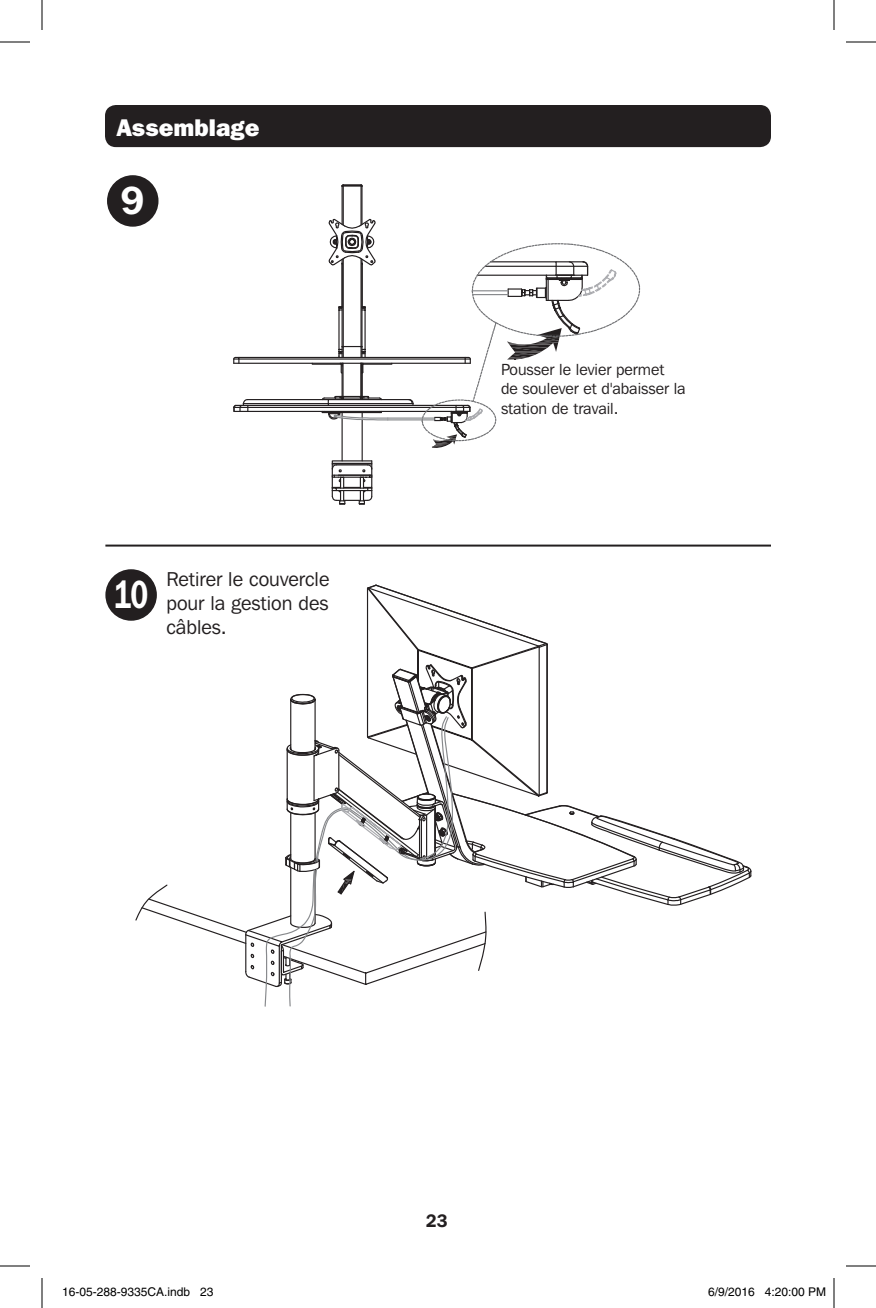
<style>
.page{position:relative;width:876px;height:1308px;background:#fff}
.page>*{position:absolute;margin:0;border:0;box-sizing:border-box;transform-origin:0 0}
.t1{font:600 39px "Franklin Gothic IT Cby BT";color:#fff;scale:.75 1}
.t2{font:600 39px "Franklin Gothic IT Cby BT";color:#fff}
.t3{font:800 24px "Franklin Gothic IT Cby BT";color:#fff}
.t4{font:20px/24px "Franklin Gothic IT Cby BT";color:#231f20;text-align:justify}
.t5{font:600 18px "Franklin Gothic IT Cby BT";color:#231f20}
.t6{font:16px/19.2px "Franklin Gothic IT Cby BT";color:#231f20}
.t7{font:12px "Helvetica";color:#000}
</style>
<div class="page">
<div style="left:105px;top:105px;width:666px;height:42px;background:#231f20;border-radius:11px"></div>
<div style="left:108px;top:176px;width:50px;height:50px;background:#231f20;border-radius:50%"></div>
<div style="left:107px;top:175px;width:52px;height:52px;border:2px solid #231f20;border-radius:50%"></div>
<hr style="left:105px;top:545px;width:666px;height:2px;background:#231f20">
<div style="left:106px;top:570px;width:50px;height:50px;background:#231f20;border-radius:50%"></div>
<div style="left:105px;top:569px;width:52px;height:52px;border:2px solid #231f20;border-radius:50%"></div>
<hr style="left:343px;top:186px;width:1px;height:39px;background:#231f20">
<hr style="left:360px;top:186px;width:2px;height:39px;background:#231f20">
<hr style="left:361px;top:186px;width:2px;height:38px;background:#231f20">
<hr style="left:342px;top:186px;width:1px;height:38px;background:#231f20">
<svg style="left:331px;top:460px;width:42px;height:45px"></svg>
<hr style="left:362px;top:419px;width:1px;height:42px;background:#231f20">
<hr style="left:342px;top:418px;width:1px;height:43px;background:#231f20">
<svg style="left:341px;top:184px;width:22px;height:3px"></svg>
<svg style="left:233px;top:218px;width:408px;height:230px"></svg>
<hr style="left:473px;top:294px;width:35px;height:1px;background:#87898c">
<hr style="left:472px;top:290px;width:36px;height:1px;background:#87898c">
<svg style="left:134px;top:584px;width:618px;height:423px"></svg>
<hr style="left:0;top:42px;width:30px;height:1px;background:#000">
<hr style="left:846px;top:42px;width:30px;height:1px;background:#000">
<hr style="left:0;top:1266px;width:30px;height:1px;background:#000">
<hr style="left:846px;top:1266px;width:30px;height:1px;background:#000">
<hr style="left:42px;top:0;width:1px;height:30px;background:#000">
<hr style="left:42px;top:1278px;width:1px;height:30px;background:#000">
<hr style="left:834px;top:0;width:1px;height:30px;background:#000">
<hr style="left:834px;top:1278px;width:1px;height:30px;background:#000">
<div style="left:791px;top:1287px;width:7px;height:10px;border:1px solid #fff;border-radius:50%"></div>
<div style="left:799px;top:1288px;width:5px;height:8px;border:1px solid #fff;border-radius:50%"></div>
<div style="left:798px;top:1287px;width:7px;height:10px;border:1px solid #fff;border-radius:50%"></div>
<p class="t3" style="left:117px;top:112px;width:144px">Assemblage</p>
<p class="t2" style="left:120px;top:176px;width:25px">9</p>
<p class="t1" style="left:114px;top:570px;width:48px">10</p>
<p class="t4" style="left:166px;top:567px;width:165px">Retirer le couvercle pour la gestion des câbles.</p>
<p class="t6" style="left:501px;top:360px;width:186px">Pousser le levier permet<br>de soulever et d'abaisser la station de travail.</p>
<p class="t5" style="left:426px;top:1209px;width:23px">23</p>
<p class="t7" style="left:62px;top:1285px;width:153px">16-05-288-9335CA.indb 23</p>
<p class="t7" style="left:708px;top:1285px;width:120px">6/9/2016 4:20:00 PM</p>
</div>
